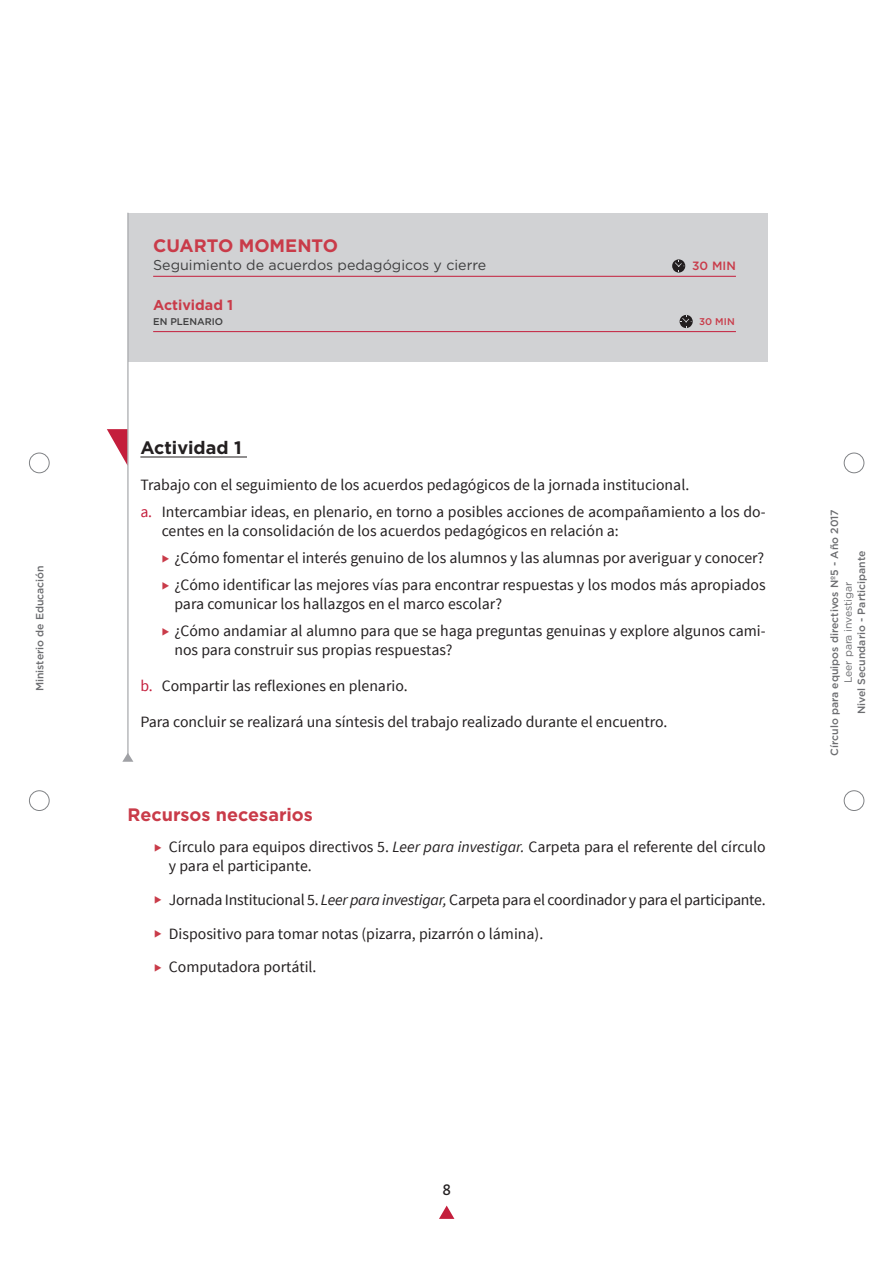
<style>
.page{position:relative;width:893px;height:1262px;background:#fff}
.page>*{position:absolute;margin:0;border:0;box-sizing:border-box;transform-origin:0 0}
.t1{font:700 18px "Gotham";color:#c93b49}
.t2{font:700 18px "Gotham";color:#231f20}
.t3{font:500 18px "Alegreya Sans";color:#231f20}
.t4{font:15.75px/27.3px "Source Sans Pro";color:#231f20}
.t5{font:14.25px "Gotham";color:#3e3e3f}
.t6{font:700 14.25px "Gotham";color:#c93b49}
.t7{font:500 12px "Gotham";color:#c93b49}
.t8{font:500 10.5px "Gotham";color:#6c6d70}
.t9{font:10.5px "Gotham";letter-spacing:-.01em;color:#6c6d70}
.t10{font:500 9.75px "Gotham";color:#3e3e3f}
.t11{font:500 9.75px "Gotham";color:#c93b49}
.s1{color:#c41e3c}
.s2{color:#c93b49}
.s3{font-style:italic}
</style>
<div class="page">
<div style="left:29px;top:453px;width:20px;height:20px;border:1px solid #808285;border-radius:50%"></div>
<div style="left:29px;top:790px;width:20px;height:20px;border:1px solid #808285;border-radius:50%"></div>
<div style="left:844px;top:453px;width:20px;height:20px;border:1px solid #808285;border-radius:50%"></div>
<div style="left:844px;top:790px;width:20px;height:20px;border:1px solid #808285;border-radius:50%"></div>
<svg style="left:439px;top:1205px;width:15px;height:13px"></svg>
<svg style="left:107px;top:429px;width:20px;height:36px"></svg>
<div style="left:128px;top:213px;width:639px;height:148px;background:#d1d2d4"></div>
<hr style="left:127px;top:213px;width:1px;height:544px;background:#a0a1a5">
<svg style="left:123px;top:752px;width:10px;height:9px"></svg>
<hr style="left:153px;top:276px;width:583px;height:1px;background:#c41e3c">
<hr style="left:153px;top:331px;width:583px;height:1px;background:#c41e3c">
<hr style="left:140px;top:456px;width:107px;height:1px;background:#231f20">
<svg style="left:672px;top:259px;width:13px;height:14px"></svg>
<svg style="left:679px;top:315px;width:13px;height:13px"></svg>
<p class="t8" style="left:33px;top:691px;width:128px;rotate:-90deg">Ministerio de Educación</p>
<p class="t1" style="left:153px;top:234px;width:186px">CUARTO MOMENTO</p>
<p class="t5" style="left:153px;top:255px;width:335px">Seguimiento de acuerdos pedagógicos y cierre</p>
<p class="t7" style="left:692px;top:257px;width:46px">30 MIN</p>
<p class="t6" style="left:153px;top:295px;width:82px">Actividad 1</p>
<p class="t10" style="left:153px;top:315px;width:72px">EN PLENARIO</p>
<p class="t11" style="left:699px;top:315px;width:37px">30 MIN</p>
<p class="t2" style="left:140px;top:435px;width:103px">Actividad 1</p>
<p class="t4" style="left:140px;top:471px;width:627px">Trabajo con el seguimiento de los acuerdos pedagógicos de la jornada institucional.<br><span class="s1">a.</span> Intercambiar ideas, en plenario, en torno a posibles acciones de acompañamiento a los do-</p>
<p class="t4" style="left:174px;top:517px;width:593px;text-indent:-13px">centes en la consolidación de los acuerdos pedagógicos en relación a:<br>¿Cómo fomentar el interés genuino de los alumnos y las alumnas por averiguar y conocer? ¿Cómo identificar las mejores vías para encontrar respuestas y los modos más apropiados</p>
<p class="t4" style="left:174px;top:590px;width:592px">para comunicar los hallazgos en el marco escolar?<br>¿Cómo andamiar al alumno para que se haga preguntas genuinas y explore algunos cami-</p>
<p class="t4" style="left:174px;top:636px;width:279px">nos para construir sus propias respuestas?</p>
<p class="t4" style="left:140px;top:672px;width:269px"><span class="s1">b.</span> Compartir las reflexiones en plenario.</p>
<p class="t4" style="left:140px;top:708px;width:528px">Para concluir se realizará una síntesis del trabajo realizado durante el encuentro.</p>
<p class="t1" style="left:128px;top:802px;width:187px">Recursos necesarios</p>
<p class="t4" style="left:169px;top:838px;width:598px;line-height:18.8px;text-indent:-15px"><span class="s2">◆</span> Círculo para equipos directivos 5. <span class="s3">Leer para investigar.</span> Carpeta para el referente del círculo y para el participante.</p>
<p class="t4" style="left:154px;top:886px;width:613px"><span class="s2">◆</span> Jornada Institucional 5. <span class="s3">Leer para investigar,</span> Carpeta para el coordinador y para el participante.</p>
<p class="t4" style="left:154px;top:919px;width:390px"><span class="s2">◆</span> Dispositivo para tomar notas (pizarra, pizarrón o lámina).</p>
<p class="t4" style="left:154px;top:953px;width:164px"><span class="s2">◆</span> Computadora portátil.</p>
<p class="t8" style="left:827px;top:755px;width:248px;rotate:-90deg">Círculo para equipos directivos Nº5 - Año 2017</p>
<p class="t8" style="left:854px;top:714px;width:165px;rotate:-90deg">Nivel Secundario - Participante</p>
<p class="t9" style="left:841px;top:683px;width:103px;rotate:-90deg">Leer para investigar</p>
<p class="t3" style="left:442px;top:1176px;width:10px">8</p>
</div>
